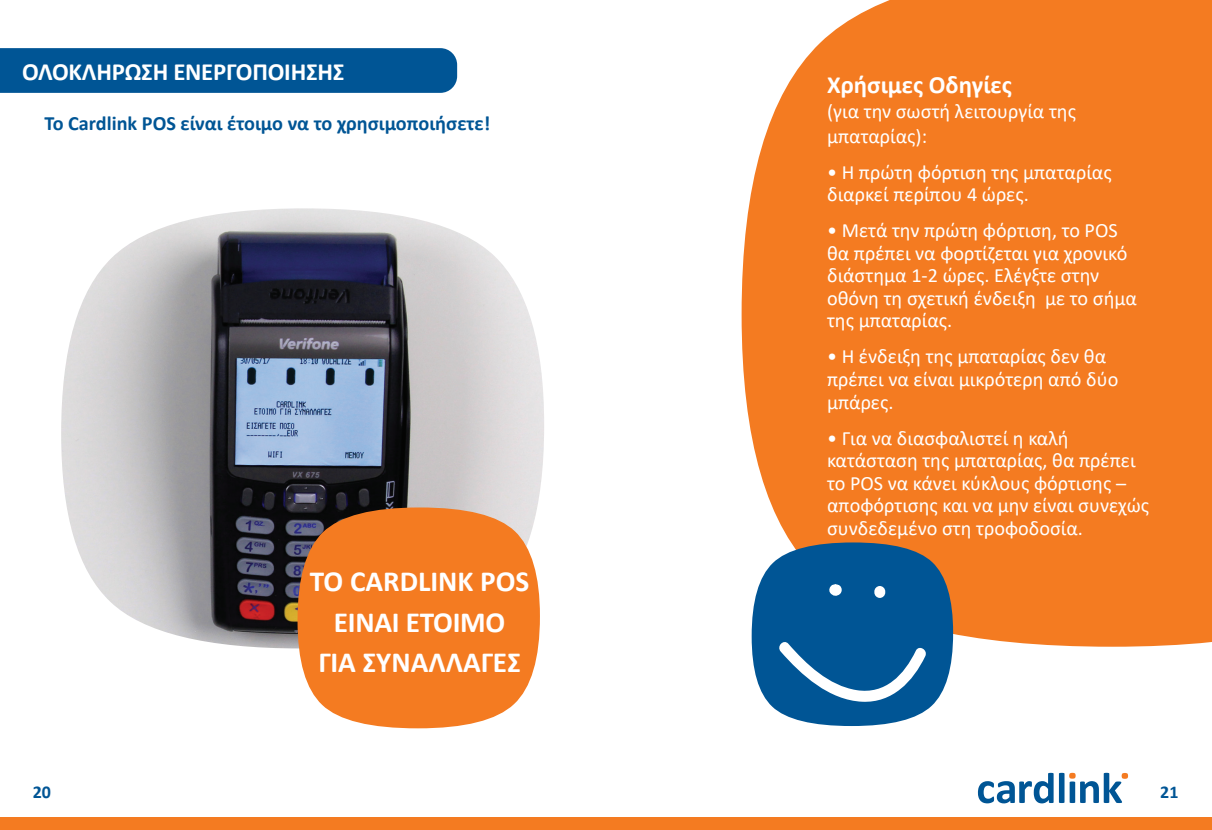
<style>
.page{position:relative;width:1212px;height:830px;background:#fff}
.page>*{position:absolute;margin:0;border:0;box-sizing:border-box;transform-origin:0 0}
.t1{font:700 29.25px/40.5px "Calibri";color:#fff;text-align:center}
.t2{font:700 24.75px "Calibri";letter-spacing:-.01em;color:#fff}
.t3{font:20.25px/22.5px "Calibri";color:#fff}
.t4{font:700 20.25px "Calibri";color:#005595}
.t5{font:700 18px "Calibri";color:#005595}
</style>
<div class="page">
<svg style="left:978px;top:772px;width:75px;height:31px"></svg>
<svg style="left:1059px;top:772px;width:69px;height:30px"></svg>
<div style="left:0;top:48px;width:457px;height:45px;background:#005595"></div>
<div style="left:0;top:817px;width:1212px;height:12px;background:#f47b21"></div>
<img style="left:61px;top:208px;width:483px;height:440px">
<svg style="left:297px;top:507px;width:243px;height:221px;background:#ec8437"></svg>
<div style="left:742px;top:0;width:470px;height:646px;background:#f47b21"></div>
<svg style="left:752px;top:542px;width:201px;height:183px;background:#2f6fa0"></svg>
<div style="left:874px;top:585px;width:11px;height:12px;background:#fff;border-radius:5px"></div>
<p class="t2" style="left:22px;top:54px;width:324px">ΟΛΟΚΛΗΡΩΣΗ ΕΝΕΡΓΟΠΟΙΗΣΗΣ</p>
<p class="t4" style="left:44px;top:109px;width:447px">Το Cardlink POS είναι έτοιμο να το χρησιμοποιήσετε!</p>
<h1 class="t1" style="left:310px;top:560px;width:221px">ΤΟ CARDLINK POS<br>EINAI ΕΤΟΙΜΟ<br>ΓΙΑ ΣΥΝΑΛΛΑΓΕΣ</h1>
<p class="t2" style="left:827px;top:67px;width:186px">Χρήσιμες Οδηγίες</p>
<p class="t3" style="left:827px;top:98px;width:250px;line-height:24.8px">(για την σωστή λειτουργία της μπαταρίας):</p>
<p class="t3" style="left:827px;top:160px;width:286px">• Η πρώτη φόρτιση της μπαταρίας διαρκεί περίπου 4 ώρες.</p>
<p class="t3" style="left:827px;top:219px;width:311px">• Μετά την πρώτη φόρτιση, το POS θα πρέπει να φορτίζεται για χρονικό διάστημα 1-2 ώρες. Ελέγξτε στην οθόνη τη σχετική ένδειξη με το σήμα της μπαταρίας.</p>
<p class="t3" style="left:827px;top:345px;width:293px">• Η ένδειξη της μπαταρίας δεν θα πρέπει να είναι μικρότερη από δύο μπάρες.</p>
<p class="t3" style="left:827px;top:426px;width:323px">• Για να διασφαλιστεί η καλή κατάσταση της μπαταρίας, θα πρέπει το POS να κάνει κύκλους φόρτισης – αποφόρτισης και να μην είναι συνεχώς συνδεδεμένο στη τροφοδοσία.</p>
<p class="t5" style="left:33px;top:779px;width:20px">20</p>
<p class="t5" style="left:1160px;top:779px;width:20px">21</p>
</div>
